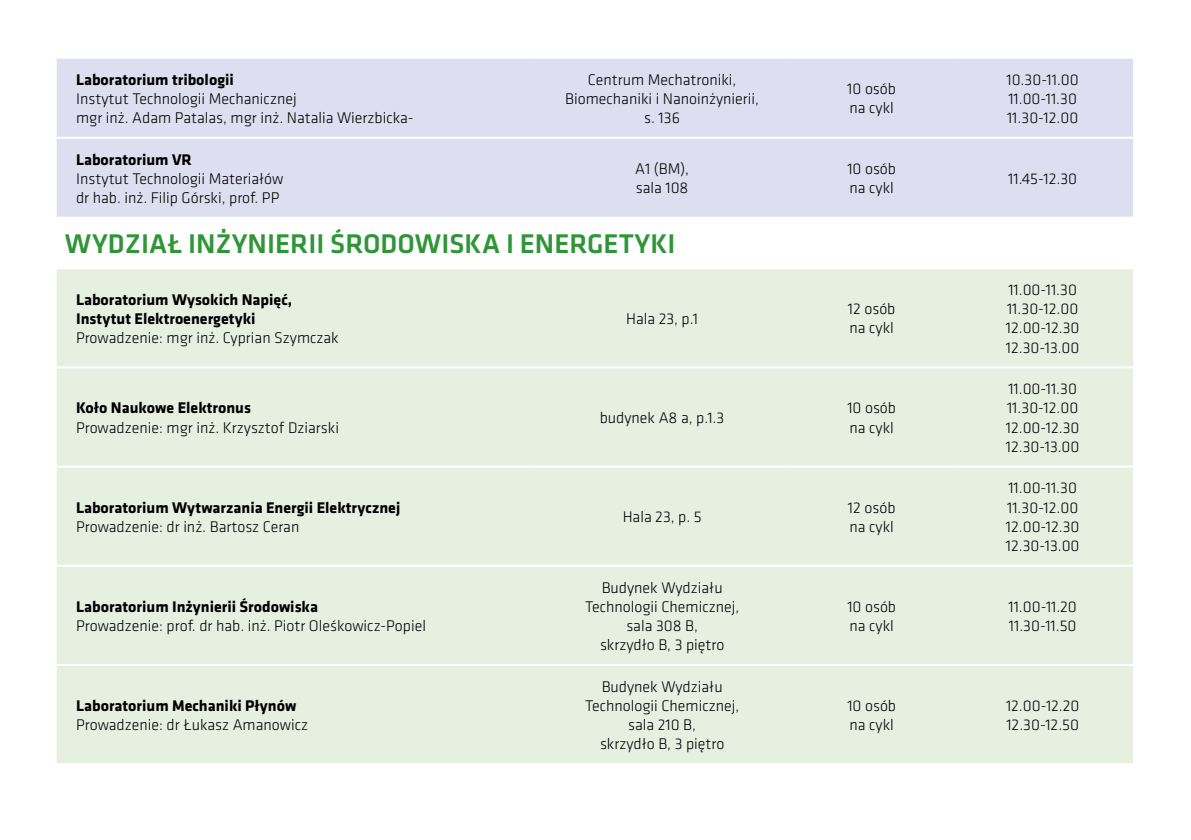
<style>
.page{position:relative;width:1191px;height:840px;background:#fff}
.page>*{position:absolute;margin:0;border:0;box-sizing:border-box;transform-origin:0 0}
.t1{font:500 28px "Klavika";color:#2f9638}
.t2{font:300 16px/19.2px "Klavika";color:#000}
.t3{font:700 16px/19.2px "Klavika";color:#000}
</style>
<div class="page">
<div style="left:57px;top:59px;width:1076px;height:157px;background:#dedef1"></div>
<div style="left:57px;top:269px;width:1076px;height:493px;background:#e7efe1"></div>
<hr style="left:57px;top:137px;width:476px;height:2px;background:#fff">
<hr style="left:533px;top:137px;width:258px;height:2px;background:#fff">
<hr style="left:791px;top:137px;width:161px;height:2px;background:#fff">
<hr style="left:952px;top:137px;width:181px;height:2px;background:#fff">
<hr style="left:57px;top:366px;width:476px;height:2px;background:#fff">
<hr style="left:533px;top:366px;width:258px;height:2px;background:#fff">
<hr style="left:791px;top:366px;width:161px;height:2px;background:#fff">
<hr style="left:952px;top:366px;width:181px;height:2px;background:#fff">
<hr style="left:57px;top:465px;width:476px;height:2px;background:#fff">
<hr style="left:533px;top:465px;width:258px;height:2px;background:#fff">
<hr style="left:791px;top:465px;width:161px;height:2px;background:#fff">
<hr style="left:952px;top:465px;width:181px;height:2px;background:#fff">
<hr style="left:57px;top:564px;width:476px;height:2px;background:#fff">
<hr style="left:533px;top:564px;width:258px;height:2px;background:#fff">
<hr style="left:791px;top:564px;width:161px;height:2px;background:#fff">
<hr style="left:952px;top:564px;width:181px;height:2px;background:#fff">
<hr style="left:57px;top:663px;width:476px;height:2px;background:#fff">
<hr style="left:533px;top:663px;width:258px;height:2px;background:#fff">
<hr style="left:791px;top:663px;width:161px;height:2px;background:#fff">
<hr style="left:952px;top:663px;width:181px;height:2px;background:#fff">
<p class="t3" style="left:76px;top:70px;width:159px">Laboratorium tribologii</p>
<p class="t2" style="left:76px;top:89px;width:339px">Instytut Technologii Mechanicznej<br>mgr inż. Adam Patalas, mgr inż. Natalia Wierzbicka-</p>
<p class="t2" style="left:565px;top:69px;width:195px;text-align:center">Centrum Mechatroniki,<br>Biomechaniki i Nanoinżynierii, s. 136</p>
<p class="t2" style="left:847px;top:79px;width:50px">10 osób na cykl</p>
<p class="t2" style="left:1006px;top:69px;width:74px;text-align:justify">10.30-11.00<br>11.00-11.30<br>11.30-12.00</p>
<p class="t3" style="left:76px;top:150px;width:117px">Laboratorium VR</p>
<p class="t2" style="left:76px;top:168px;width:209px">Instytut Technologii Materiałów dr hab. inż. Filip Górski, prof. PP</p>
<p class="t2" style="left:635px;top:159px;width:55px">A1 (BM), sala 108</p>
<p class="t2" style="left:847px;top:159px;width:50px">10 osób na cykl</p>
<p class="t2" style="left:1008px;top:168px;width:70px">11.45-12.30</p>
<h1 class="t1" style="left:65px;top:225px;width:612px">WYDZIAŁ INŻYNIERII ŚRODOWISKA I ENERGETYKI</h1>
<p class="t3" style="left:76px;top:290px;width:218px">Laboratorium Wysokich Napięć,<br>Instytut Elektroenergetyki</p>
<p class="t2" style="left:76px;top:328px;width:264px">Prowadzenie: mgr inż. Cyprian Szymczak</p>
<p class="t2" style="left:1005px;top:280px;width:75px">11.00-11.30<br>11.30-12.00<br>12.00-12.30<br>12.30-13.00</p>
<p class="t2" style="left:626px;top:308px;width:73px">Hala 23, p.1</p>
<p class="t2" style="left:848px;top:299px;width:49px">12 osób na cykl</p>
<p class="t3" style="left:76px;top:398px;width:176px">Koło Naukowe Elektronus</p>
<p class="t2" style="left:76px;top:417px;width:264px">Prowadzenie: mgr inż. Krzysztof Dziarski</p>
<p class="t3" style="left:76px;top:497px;width:326px">Laboratorium Wytwarzania Energii Elektrycznej</p>
<p class="t2" style="left:76px;top:516px;width:225px">Prowadzenie: dr inż. Bartosz Ceran</p>
<p class="t3" style="left:76px;top:597px;width:243px">Laboratorium Inżynierii Środowiska</p>
<p class="t2" style="left:76px;top:615px;width:351px">Prowadzenie: prof. dr hab. inż. Piotr Oleśkowicz-Popiel</p>
<p class="t3" style="left:76px;top:696px;width:222px">Laboratorium Mechaniki Płynów</p>
<p class="t2" style="left:76px;top:714px;width:233px">Prowadzenie: dr Łukasz Amanowicz</p>
<p class="t2" style="left:600px;top:407px;width:126px">budynek A8 a, p.1.3</p>
<p class="t2" style="left:847px;top:398px;width:50px">10 osób na cykl</p>
<p class="t2" style="left:622px;top:507px;width:80px">Hala 23, p. 5</p>
<p class="t2" style="left:848px;top:497px;width:49px">12 osób na cykl</p>
<p class="t2" style="left:1005px;top:379px;width:75px">11.00-11.30<br>11.30-12.00<br>12.00-12.30<br>12.30-13.00</p>
<p class="t2" style="left:1005px;top:478px;width:75px">11.00-11.30<br>11.30-12.00<br>12.00-12.30<br>12.30-13.00</p>
<p class="t2" style="left:585px;top:577px;width:156px;text-align:center">Budynek Wydziału<br>Technologii Chemicznej, sala 308 B,<br>skrzydło B, 3 piętro</p>
<p class="t2" style="left:585px;top:676px;width:156px;text-align:center">Budynek Wydziału<br>Technologii Chemicznej, sala 210 B,<br>skrzydło B, 3 piętro</p>
<p class="t2" style="left:847px;top:596px;width:50px">10 osób na cykl</p>
<p class="t2" style="left:1008px;top:596px;width:70px">11.00-11.20<br>11.30-11.50</p>
<p class="t2" style="left:847px;top:695px;width:50px">10 osób na cykl</p>
<p class="t2" style="left:1006px;top:695px;width:75px">12.00-12.20<br>12.30-12.50</p>
</div>
